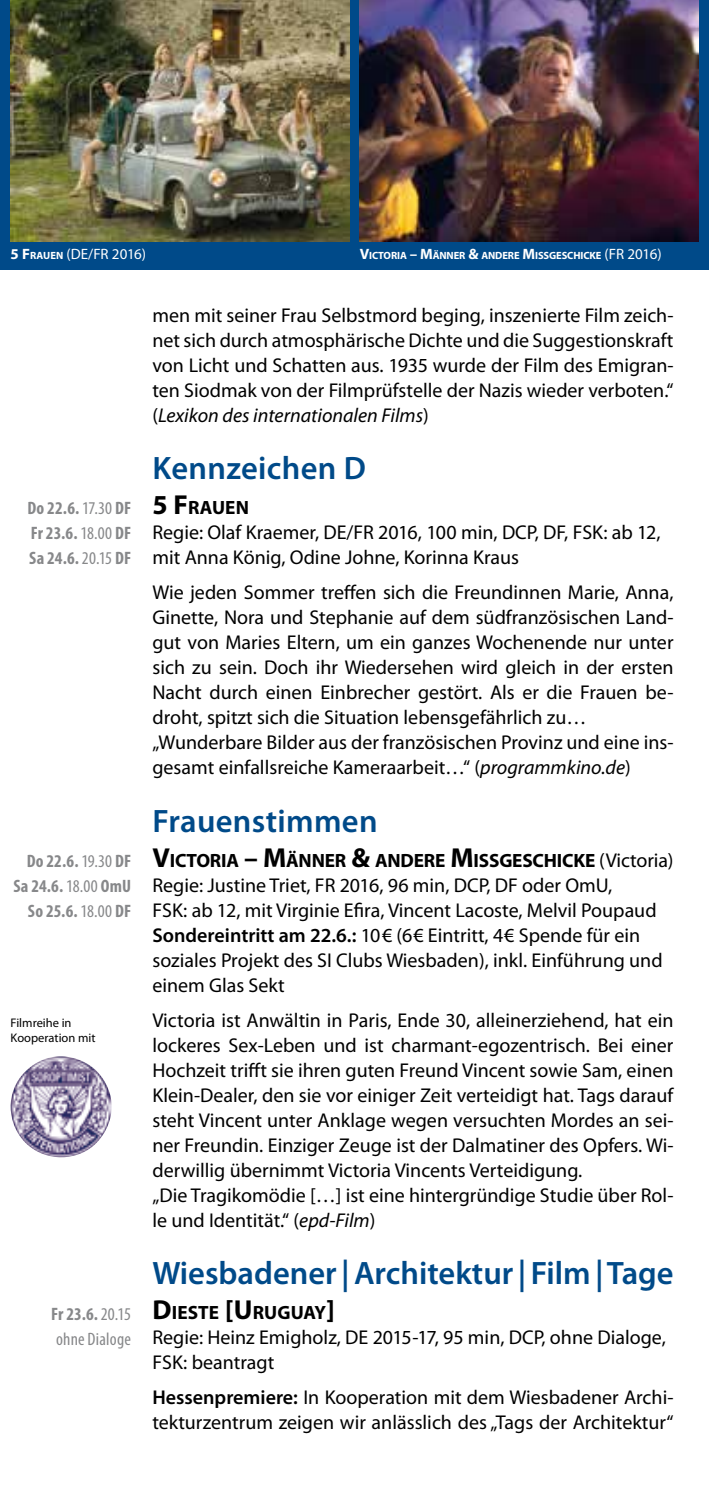
<style>
.page{position:relative;width:709px;height:1489px;background:#fff}
.page>*{position:absolute;margin:0;border:0;box-sizing:border-box;transform-origin:0 0}
.t1{font:600 32.5px "Myriad Pro";color:#004a89}
.t2{font:20px/25px "Myriad Pro";color:#000}
.t3{font:700 19.25px "Myriad Pro";letter-spacing:-.01em;color:#000}
.t4{font:700 condensed 18px/25px "Myriad Pro";letter-spacing:.01em;color:#87888a;text-align:right}
.t5{font:condensed 18px/25px "Myriad Pro";letter-spacing:.015em;color:#87888a}
.t6{font:15px "Myriad Pro";color:#fff}
.t7{font:12.5px/15px "Myriad Pro";color:#000}
.t8{font:700 10.5px "Myriad Pro";letter-spacing:-.01em;color:#fff}
.s1{font-weight:700}
.s2{font-weight:700;font-size:10.5px}
.s3{font-size:15px}
.s4{font-weight:400;font-size:15px}
.s5{font-weight:400}
.s6{font-style:italic}
.s7{font-size:27.5px}
.s8{font-weight:400;font-size:20px}
.s9{font-weight:600}
</style>
<div class="page">
<div style="left:0;top:0;width:709px;height:269px;background:#004a89"></div>
<img style="left:360px;top:0;width:338px;height:241px">
<img style="left:11px;top:0;width:338px;height:241px">
<img style="left:11px;top:1056px;width:101px;height:101px">
<p class="t6" style="left:11px;top:245px;width:137px"><span class="s1">5 F</span> <span class="s2">RAUEN</span> (DE/FR 2016)</p>
<p class="t8" style="left:360px;top:249px;width:303px"><span class="s3">V</span>ICTORIA <span class="s3">– M</span>ÄNNER <span class="s3">&amp;</span> ANDERE <span class="s3">M</span>ISSGESCHICKE <span class="s4">(FR 2016)</span></p>
<p class="t4" style="left:27px;top:495px;width:105px;text-align:justify">Do 22.6. <span class="s5">17.30</span> DF Fr 23.6. <span class="s5">18.00</span> DF Sa 24.6. <span class="s5">20.15</span> DF</p>
<p class="t4" style="left:13px;top:848px;width:119px">Do 22.6. <span class="s5">19.30</span> DF<br>Sa 24.6. <span class="s5">18.00</span> OmU<br>So 25.6. <span class="s5">18.00</span> DF</p>
<p class="t7" style="left:11px;top:1014px;width:86px">Filmreihe in<br>Kooperation mit</p>
<p class="t5" style="left:51px;top:1300px;width:81px"><span class="s1">Fr 23.6.</span> 20.15 ohne Dialoge</p>
<p class="t2" style="left:152px;top:302px;width:522px;text-align:justify">men mit seiner Frau Selbstmord beging, inszenierte Film zeich&shy;net sich durch atmosphärische Dichte und die Suggestionskraft von Licht und Schatten aus. 1935 wurde der Film des Emigran&shy;ten Siodmak von der Filmprüfstelle der Nazis wieder verboten.“ (<span class="s6">Lexikon des internationalen Films</span>)</p>
<h1 class="t1" style="left:152px;top:447px;width:215px">Kennzeichen D</h1>
<p class="t3" style="left:152px;top:495px;width:98px"><span class="s7">5 F</span> RAUEN</p>
<p class="t2" style="left:152px;top:519px;width:510px">Regie: Olaf Kraemer, DE/FR 2016, 100 min, DCP, DF, FSK: ab 12, mit Anna König, Odine Johne, Korinna Kraus</p>
<p class="t2" style="left:152px;top:579px;width:522px">Wie jeden Sommer treffen sich die Freundinnen Marie, Anna, Ginette, Nora und Stephanie auf dem südfranzösischen Land&shy;gut von Maries Eltern, um ein ganzes Wochenende nur unter sich zu sein. Doch ihr Wiedersehen wird gleich in der ersten Nacht durch einen Einbrecher gestört. Als er die Frauen be&shy;droht, spitzt sich die Situation lebensgefährlich zu… „Wunderbare Bilder aus der französischen Provinz und eine ins&shy;gesamt einfallsreiche Kameraarbeit…“ (<span class="s6">programmkino.de</span>)</p>
<h1 class="t1" style="left:152px;top:800px;width:227px">Frauenstimmen</h1>
<p class="t3" style="left:152px;top:847px;width:522px"><span class="s7">V</span>ICTORIA <span class="s7">– M</span>ÄNNER <span class="s7">&amp;</span> ANDERE <span class="s7">M</span>ISSGESCHICKE <span class="s8">(Victoria)</span></p>
<p class="t2" style="left:152px;top:872px;width:511px">Regie: Justine Triet, FR 2016, 96 min, DCP, DF oder OmU,<br>FSK: ab 12, mit Virginie Efira, Vincent Lacoste, Melvil Poupaud <span class="s9">Sondereintritt am 22.6.:</span> 10€ (6€ Eintritt, 4€ Spende für ein soziales Projekt des SI Clubs Wiesbaden), inkl. Einführung und einem Glas Sekt</p>
<p class="t2" style="left:152px;top:1006px;width:522px">Victoria ist Anwältin in Paris, Ende 30, alleinerziehend, hat ein lockeres Sex-Leben und ist charmant-egozentrisch. Bei einer Hochzeit trifft sie ihren guten Freund Vincent sowie Sam, einen Klein-Dealer, den sie vor einiger Zeit verteidigt hat. Tags darauf steht Vincent unter Anklage wegen versuchten Mordes an sei&shy;ner Freundin. Einziger Zeuge ist der Dalmatiner des Opfers. Wi&shy;derwillig übernimmt Victoria Vincents Verteidigung.<br>„Die Tragikomödie […] ist eine hintergründige Studie über Rol&shy;le und Identität.“ (<span class="s6">epd-Film</span>)</p>
<h1 class="t1" style="left:152px;top:1252px;width:522px">Wiesbadener | Architektur | Film | Tage</h1>
<p class="t3" style="left:152px;top:1300px;width:184px"><span class="s7">D</span>IESTE <span class="s7">[U</span> RUGUAY<span class="s7">]</span></p>
<p class="t2" style="left:152px;top:1324px;width:515px">Regie: Heinz Emigholz, DE 2015-17, 95 min, DCP, ohne Dialoge,<br>FSK: beantragt</p>
<p class="t2" style="left:152px;top:1384px;width:522px"><span class="s9">Hessenpremiere:</span> In Kooperation mit dem Wiesbadener Archi&shy;tekturzentrum zeigen wir anlässlich des „Tags der Architektur“</p>
</div>
